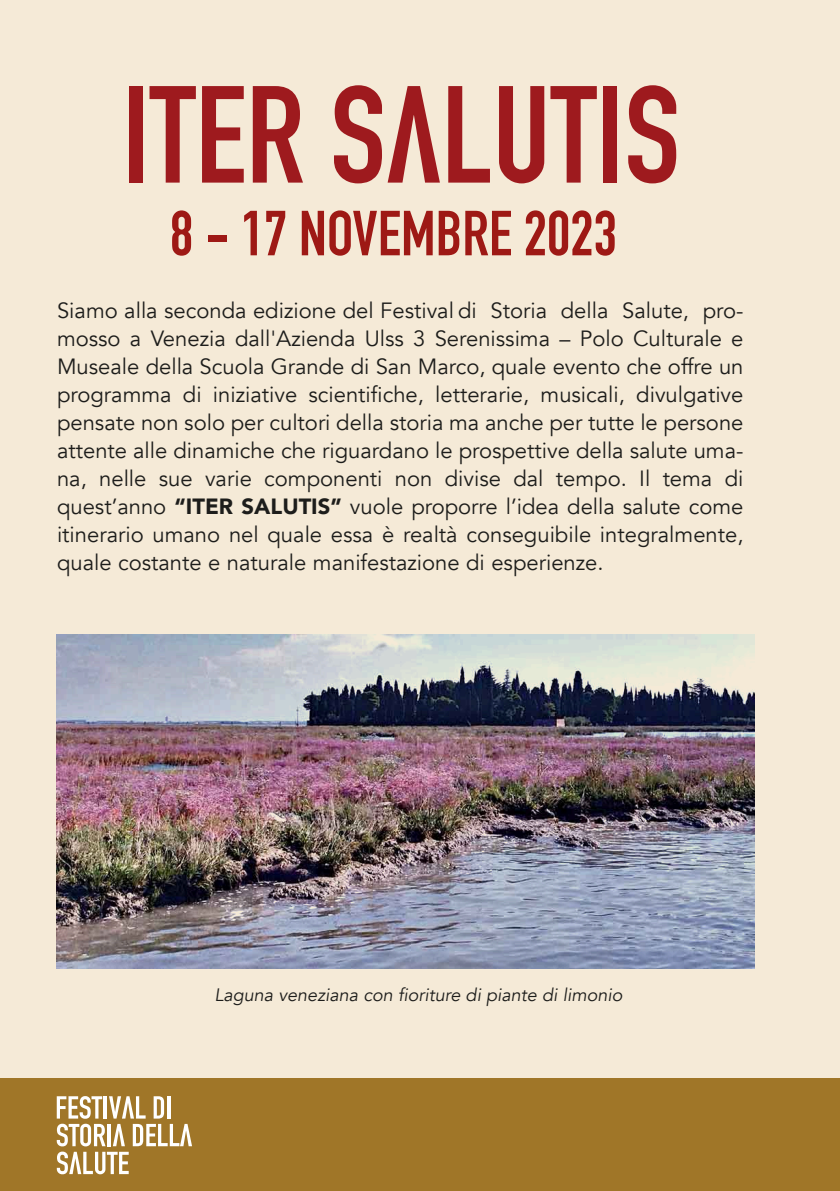
<style>
.page{position:relative;width:840px;height:1191px;background:#fff}
.page>*{position:absolute;margin:0;border:0;box-sizing:border-box;transform-origin:0 0}
.t1{font:700 62.4px "DIN Condensed";color:#9e1915}
.t2{font:22px/28px "Avenir";color:#1d1d1b;text-align:justify}
.t3{font:italic 18px "Avenir";color:#1d1d1b}
.s1{font-weight:900}
</style>
<div class="page">
<img style="left:0;top:0;width:839px;height:1078px">
<div style="left:0;top:1078px;width:839px;height:113px;background:#a07628"></div>
<svg style="left:57px;top:1096px;width:135px;height:78px"></svg>
<div style="left:129px;top:86px;width:14px;height:97px;background:#9e1a1e"></div>
<svg style="left:149px;top:86px;width:47px;height:97px;background:#d3998f"></svg>
<svg style="left:202px;top:86px;width:41px;height:97px;background:#c06c67"></svg>
<svg style="left:253px;top:86px;width:50px;height:97px;background:#bf6964"></svg>
<svg style="left:334px;top:85px;width:105px;height:98px;background:#cb867e"></svg>
<svg style="left:448px;top:86px;width:41px;height:97px;background:#cf8f86"></svg>
<svg style="left:498px;top:86px;width:46px;height:97px;background:#bf6964"></svg>
<svg style="left:550px;top:86px;width:46px;height:97px;background:#d2978d"></svg>
<div style="left:603px;top:86px;width:14px;height:97px;background:#9e1a1e"></div>
<svg style="left:628px;top:85px;width:47px;height:98px;background:#c57771"></svg>
<h1 class="t1" style="left:170px;top:211px;width:448px">8 - 17 NOVEMBRE 2023</h1>
<p class="t2" style="left:57px;top:296px;width:687px">Siamo alla seconda edizione del Festival di Storia della Salute, pro&shy;mosso a Venezia dall'Azienda Ulss 3 Serenissima – Polo Culturale e Museale della Scuola Grande di San Marco, quale evento che offre un programma di iniziative scientifiche, letterarie, musicali, divulgative pensate non solo per cultori della storia ma anche per tutte le persone attente alle dinamiche che riguardano le prospettive della salute uma&shy;na, nelle sue varie componenti non divise dal tempo. Il tema di quest’anno <span class="s1">“ITER SALUTIS”</span> vuole proporre l’idea della salute come itinerario umano nel quale essa è realtà conseguibile integralmente, quale costante e naturale manifestazione di esperienze.</p>
<p class="t3" style="left:214px;top:982px;width:409px">Laguna veneziana con fioriture di piante di limonio</p>
</div>
